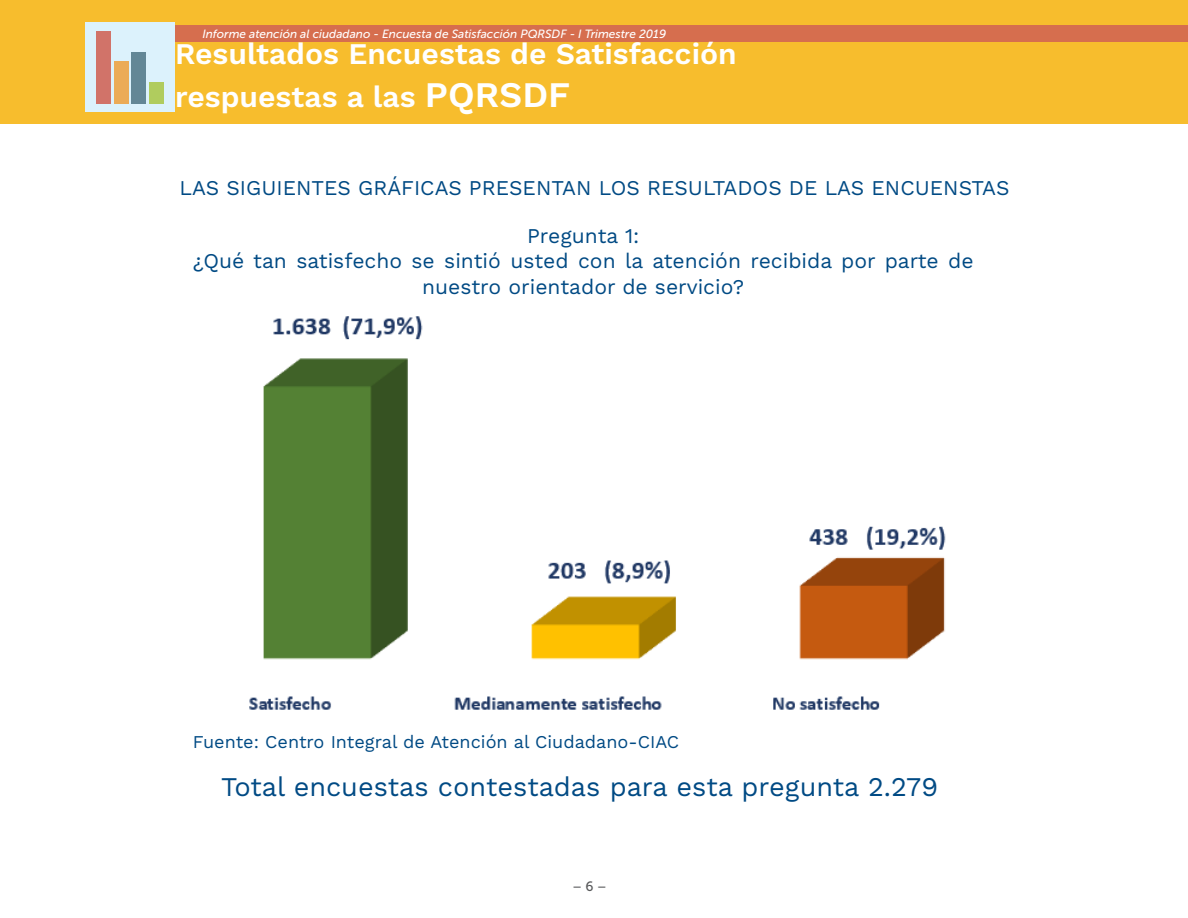
<style>
.page{position:relative;width:1188px;height:918px;background:#fff}
.page>*{position:absolute;margin:0;border:0;box-sizing:border-box;transform-origin:0 0}
.t1{font:600 30px/43.2px "Work Sans";color:#fff}
.t2{font:27px "Work Sans";color:#004a84}
.t3{font:21px/25.2px "Work Sans";color:#004a84;text-align:center}
.t4{font:18px "Work Sans";color:#004a84}
.t5{font:13.5px "Museo Sans 500";color:#57585a}
.t6{font:italic 11.85px "Museo Sans 500";color:#fff}
.s1{font-size:36px}
</style>
<div class="page">
<div style="left:0;top:0;width:1188px;height:123px;background:#f7bd2d"></div>
<div style="left:93px;top:25px;width:1095px;height:16px;background:#d66e4e"></div>
<div style="left:85px;top:22px;width:90px;height:89px;background:#dcf2fc"></div>
<div style="left:96px;top:32px;width:15px;height:72px;background:#d17369"></div>
<div style="left:114px;top:61px;width:15px;height:43px;background:#ebab57"></div>
<div style="left:131px;top:52px;width:15px;height:52px;background:#638796"></div>
<div style="left:149px;top:83px;width:15px;height:21px;background:#b0cc5e"></div>
<img style="left:249px;top:316px;width:697px;height:394px">
<p class="t6" style="left:202px;top:27px;width:465px">Informe atención al ciudadano - Encuesta de Satisfacción PQRSDF - I Trimestre 2019</p>
<p class="t1" style="left:175px;top:34px;width:563px">Resultados Encuestas de Satisfacción respuestas a las <span class="s1">PQRSDF</span></p>
<p class="t3" style="left:180px;top:177px;width:831px">LAS SIGUIENTES GRÁFICAS PRESENTAN LOS RESULTADOS DE LAS ENCUENSTAS</p>
<p class="t3" style="left:527px;top:224px;width:114px">Pregunta 1:</p>
<p class="t3" style="left:193px;top:249px;width:782px">¿Qué tan satisfecho se sintió usted con la atención recibida por parte de nuestro orientador de servicio?</p>
<p class="t4" style="left:193px;top:731px;width:488px">Fuente: Centro Integral de Atención al Ciudadano-CIAC</p>
<p class="t2" style="left:221px;top:770px;width:719px">Total encuestas contestadas para esta pregunta 2.279</p>
<p class="t5" style="left:572px;top:879px;width:36px">– 6 –</p>
</div>
